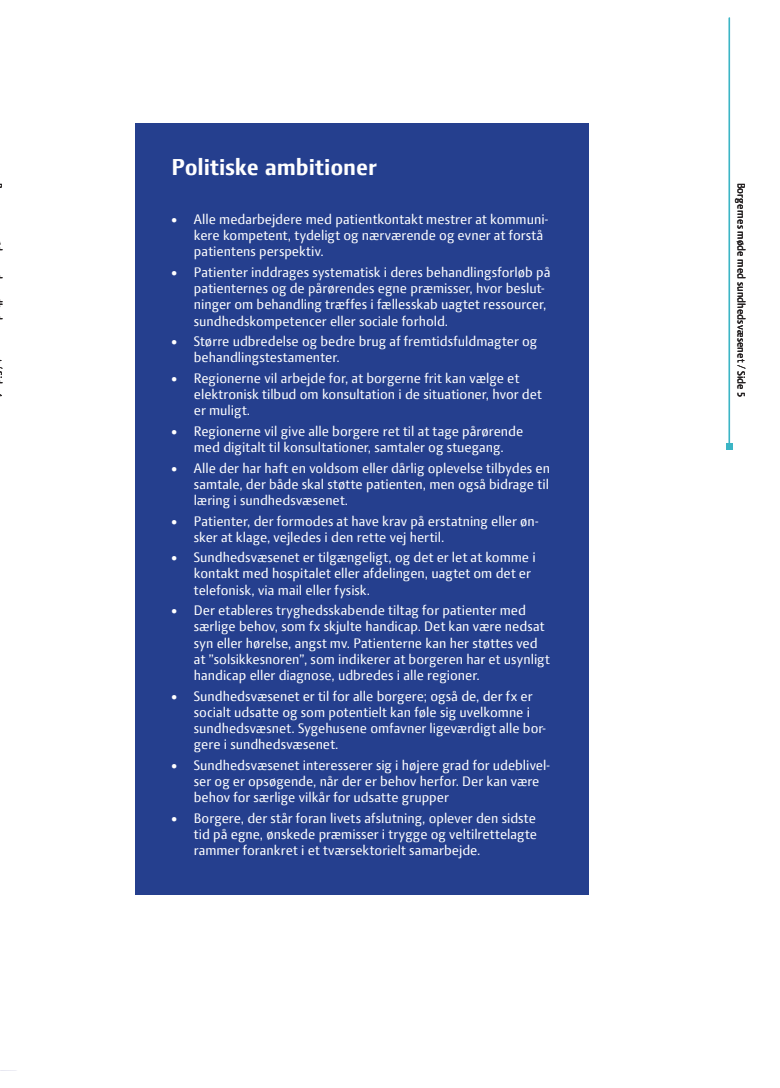
<style>
.page{position:relative;width:780px;height:1088px;background:#fff}
.page>*{position:absolute;margin:0;border:0;box-sizing:border-box;transform-origin:0 0}
.underunder{font:700 25px "Press Sans";letter-spacing:-.005em;color:#fff}
.t1{font:15px/16.1px "Press Sans";color:#fff}
.t2{font:11.25px "Press Sans";letter-spacing:.015em;color:#231f20}
</style>
<div class="page">
<hr style="left:728px;top:18px;width:2px;height:429px;background:#3bb5c5">
<div style="left:725px;top:443px;width:7px;height:7px;background:#3bb5c5"></div>
<div style="left:135px;top:123px;width:453px;height:772px;background:#253f8e"></div>
<p class="underunder" style="left:171px;top:155px;width:207px">Politiske ambitioner</p>
<p class="t1" style="left:194px;top:213px;width:356px;text-indent:-22px">• Alle medarbejdere med patientkontakt mestrer at kommuni&shy;kere kompetent, tydeligt og nærværende og evner at forstå patientens perspektiv.</p>
<p class="t1" style="left:194px;top:266px;width:358px;text-indent:-22px">• Patienter inddrages systematisk i deres behandlingsforløb på patienternes og de pårørendes egne præmisser, hvor beslut&shy;ninger om behandling træffes i fællesskab uagtet ressourcer, sundhedskompetencer eller sociale forhold.</p>
<p class="t1" style="left:194px;top:335px;width:345px;text-indent:-22px">• Større udbredelse og bedre brug af fremtidsfuldmagter og behandlingstestamenter.</p>
<p class="t1" style="left:194px;top:371px;width:349px;text-indent:-22px">• Regionerne vil arbejde for, at borgerne frit kan vælge et elektronisk tilbud om konsultation i de situationer, hvor det er muligt.</p>
<p class="t1" style="left:171px;top:424px;width:353px;text-align:center">• Regionerne vil give alle borgere ret til at tage pårørende med digitalt til konsultationer, samtaler og stuegang.</p>
<p class="t1" style="left:194px;top:461px;width:357px;text-align:justify;text-indent:-22px">• Alle der har haft en voldsom eller dårlig oplevelse tilbydes en samtale, der både skal støtte patienten, men også bidrage til læring i sundhedsvæsenet.</p>
<p class="t1" style="left:194px;top:514px;width:346px;text-indent:-22px">• Patienter, der formodes at have krav på erstatning eller øn&shy;sker at klage, vejledes i den rette vej hertil.</p>
<p class="t1" style="left:194px;top:551px;width:343px;text-indent:-22px">• Sundhedsvæsenet er tilgængeligt, og det er let at komme i kontakt med hospitalet eller afdelingen, uagtet om det er telefonisk, via mail eller fysisk.</p>
<p class="t1" style="left:194px;top:604px;width:357px;text-indent:-22px">• Der etableres tryghedsskabende tiltag for patienter med særlige behov, som fx skjulte handicap. Det kan være nedsat syn eller hørelse, angst mv. Patienterne kan her støttes ved at ”solsikkesnoren”, som indikerer at borgeren har et usynligt handicap eller diagnose, udbredes i alle regioner.</p>
<p class="t1" style="left:194px;top:689px;width:353px;text-indent:-22px">• Sundhedsvæsenet er til for alle borgere; også de, der fx er socialt udsatte og som potentielt kan føle sig uvelkomne i sundhedsvæsnet. Sygehusene omfavner ligeværdigt alle bor&shy;gere i sundhedsvæsenet.</p>
<p class="t1" style="left:194px;top:758px;width:357px;text-indent:-22px">• Sundhedsvæsenet interesserer sig i højere grad for udeblivel&shy;ser og er opsøgende, når der er behov herfor. Der kan være behov for særlige vilkår for udsatte grupper</p>
<p class="t1" style="left:194px;top:811px;width:345px;text-align:justify;text-indent:-22px">• Borgere, der står foran livets afslutning, oplever den sidste tid på egne, ønskede præmisser i trygge og veltilrettelagte rammer forankret i et tværsektorielt samarbejde.</p>
<p class="t2" style="left:747px;top:182px;width:216px;rotate:90deg">Borgernes møde med sundhedsvæsenet / Side 5</p>
</div>
